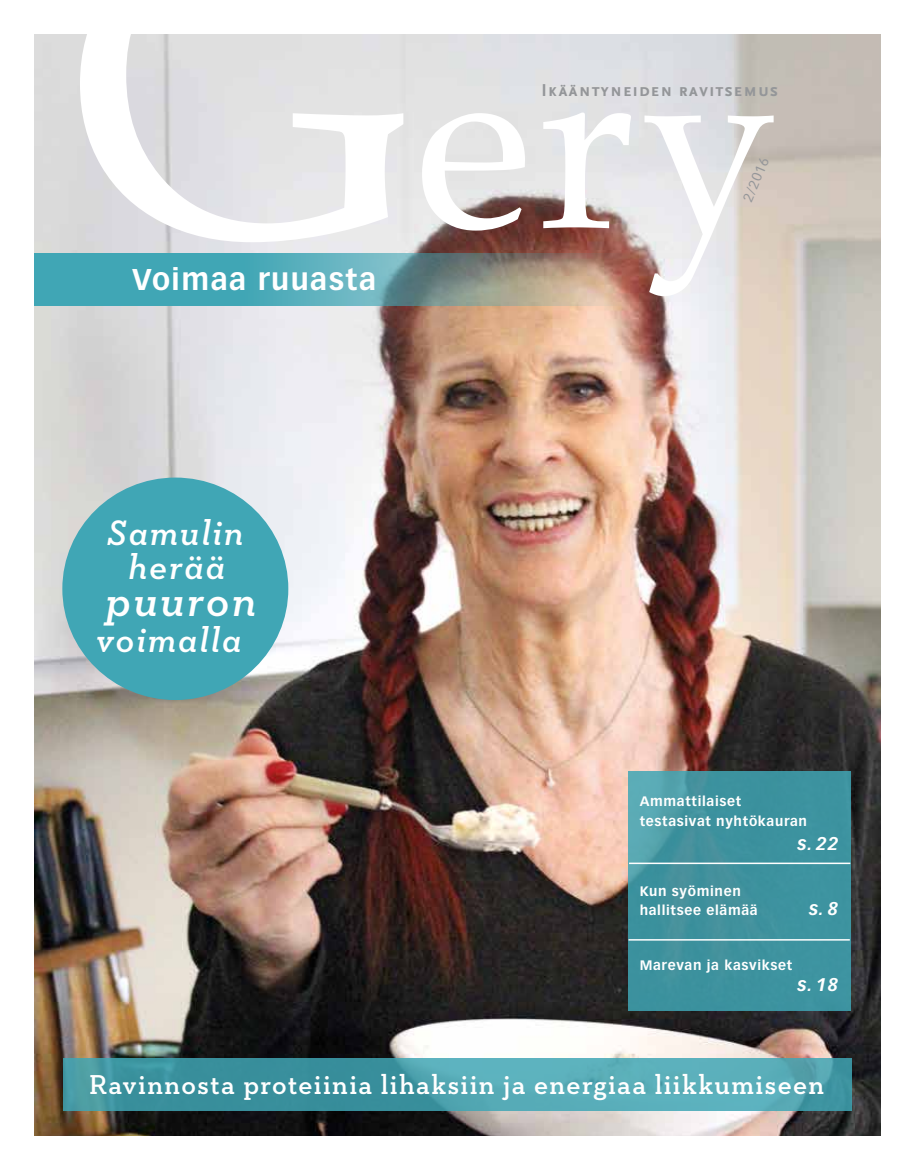
<style>
.page{position:relative;width:915px;height:1170px;background:#fff}
.page>*{position:absolute;margin:0;border:0;box-sizing:border-box;transform-origin:0 0}
.t1{font:italic 600 45px "Neutraface Slab Text";letter-spacing:.05em;color:#fff}
.t2{font:italic 600 36px "Neutraface Slab Text";letter-spacing:.05em;color:#fff}
.t3{font:700 29.55px "Vectora LT Std";letter-spacing:.05em;color:#fff}
.t4{font:600 27.75px "Neutraface Slab Text";letter-spacing:.05em;color:#fff}
.t5{font:700 18px "Scala Sans Caps";letter-spacing:.05em;color:#949699}
.t6{font:italic 700 18px "Vectora LT Std";color:#fff}
.t7{font:700 13.5px/19.5px "Vectora LT Std";letter-spacing:.05em;color:#fff}
.t8{font:13.5px "Vectora LT Std";color:#949699}
</style>
<div class="page">
<img style="left:34px;top:34px;width:846px;height:1101px">
<svg style="left:34px;top:253px;width:665px;height:53px;fill:#45a6b5"></svg>
<svg style="left:80px;top:34px;width:323px;height:208px;fill:#e3e3e4"></svg>
<svg style="left:422px;top:112px;width:351px;height:184px"></svg>
<svg style="left:63px;top:1058px;width:788px;height:52px"></svg>
<svg style="left:628px;top:771px;width:222px;height:239px;fill:#3d929e"></svg>
<hr style="left:628px;top:939px;width:221px;height:1px;background:#fff">
<hr style="left:628px;top:862px;width:222px;height:2px;background:#fff">
<div style="left:62px;top:477px;width:226px;height:223px;background:#40a6b5;border-radius:50%"></div>
<h3 class="t5" style="left:541px;top:80px;width:238px">Ikääntyneiden ravitsemus</h3>
<h3 class="t3" style="left:132px;top:262px;width:245px">Voimaa ruuasta</h3>
<h2 class="t2" style="left:107px;top:510px;width:138px">Samulin</h2>
<h2 class="t2" style="left:128px;top:544px;width:99px">herää</h2>
<h1 class="t1" style="left:106px;top:573px;width:152px">puuron</h1>
<h2 class="t2" style="left:97px;top:617px;width:146px">voimalla</h2>
<p class="t8" style="left:739px;top:197px;width:47px;rotate:-67deg">2/2016</p>
<p class="t7" style="left:639px;top:791px;width:169px">Ammattilaiset testasivat nyhtökauran</p>
<p class="t7" style="left:639px;top:881px;width:119px">Kun syöminen hallitsee elämää</p>
<h3 class="t6" style="left:797px;top:833px;width:42px">s. 22</h3>
<h3 class="t6" style="left:808px;top:897px;width:31px">s.8</h3>
<p class="t7" style="left:639px;top:955px;width:154px">Marevan ja kasvikset</p>
<h3 class="t6" style="left:797px;top:974px;width:42px">s. 18</h3>
<h3 class="t4" style="left:89px;top:1066px;width:736px">Ravinnosta proteiinia lihaksiin ja energiaa liikkumiseen</h3>
</div>
